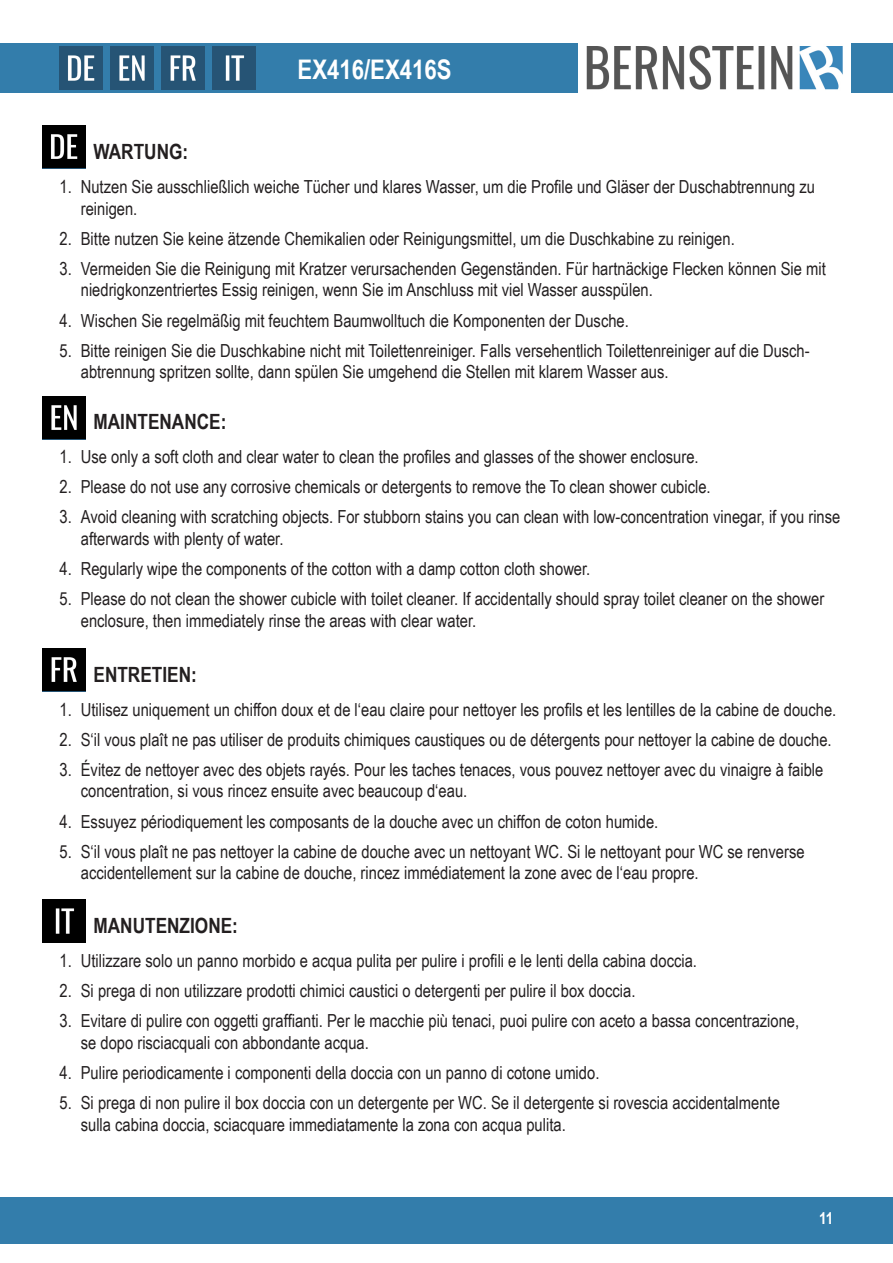
<style>
.page{position:relative;width:893px;height:1263px;background:#fff}
.page>*{position:absolute;margin:0;border:0;box-sizing:border-box;transform-origin:0 0}
.t1{font:700 27px "Arial Narrow";color:#fff}
.Überschrift{font:700 21px "Arial Narrow";color:#231f20}
.Fließtext{font:18px/21.6px "Arial Narrow";color:#231f20}
.t2{font:700 16.5px "Arial Narrow";color:#fff}
</style>
<div class="page">
<div style="left:0;top:43px;width:893px;height:50px;background:#337dab"></div>
<div style="left:0;top:1197px;width:893px;height:47px;background:#337dab"></div>
<img style="left:578px;top:43px;width:272px;height:50px">
<img style="left:60px;top:47px;width:42px;height:42px">
<img style="left:111px;top:47px;width:42px;height:42px">
<img style="left:162px;top:47px;width:42px;height:42px">
<img style="left:213px;top:47px;width:42px;height:42px">
<img style="left:43px;top:396px;width:42px;height:43px">
<img style="left:43px;top:648px;width:42px;height:43px">
<img style="left:43px;top:942px;width:42px;height:1px">
<img style="left:43px;top:125px;width:42px;height:43px">
<img style="left:43px;top:900px;width:42px;height:42px">
<p class="Überschrift" style="left:94px;top:136px;width:96px">WARTUNG:</p>
<h1 class="t1" style="left:298px;top:49px;width:155px">EX416/EX416S</h1>
<p class="Fließtext" style="left:81px;top:175px;width:736px;text-indent:-21px">1. Nutzen Sie ausschließlich weiche Tücher und klares Wasser, um die Profile und Gläser der Duschabtrennung zu reinigen.</p>
<p class="Fließtext" style="left:60px;top:227px;width:677px">2. Bitte nutzen Sie keine ätzende Chemikalien oder Reinigungsmittel, um die Duschkabine zu reinigen.</p>
<p class="Fließtext" style="left:81px;top:257px;width:747px;text-indent:-21px">3. Vermeiden Sie die Reinigung mit Kratzer verursachenden Gegenständen. Für hartnäckige Flecken können Sie mit niedrigkonzentriertes Essig reinigen, wenn Sie im Anschluss mit viel Wasser ausspülen.</p>
<p class="Fließtext" style="left:60px;top:309px;width:571px">4. Wischen Sie regelmäßig mit feuchtem Baumwolltuch die Komponenten der Dusche.</p>
<p class="Fließtext" style="left:81px;top:339px;width:730px;text-indent:-21px">5. Bitte reinigen Sie die Duschkabine nicht mit Toilettenreiniger. Falls versehentlich Toilettenreiniger auf die Dusch&shy;abtrennung spritzen sollte, dann spülen Sie umgehend die Stellen mit klarem Wasser aus.</p>
<p class="Überschrift" style="left:94px;top:406px;width:134px">MAINTENANCE:</p>
<p class="Fließtext" style="left:60px;top:445px;width:641px">1. Use only a soft cloth and clear water to clean the profiles and glasses of the shower enclosure.</p>
<p class="Fließtext" style="left:60px;top:475px;width:653px">2. Please do not use any corrosive chemicals or detergents to remove the To clean shower cubicle.</p>
<p class="Fließtext" style="left:81px;top:506px;width:761px;text-indent:-21px">3. Avoid cleaning with scratching objects. For stubborn stains you can clean with low-concentration vinegar, if you rinse afterwards with plenty of water.</p>
<p class="Fließtext" style="left:60px;top:557px;width:532px">4. Regularly wipe the components of the cotton with a damp cotton cloth shower.</p>
<p class="Fließtext" style="left:81px;top:587px;width:745px;text-indent:-21px">5. Please do not clean the shower cubicle with toilet cleaner. If accidentally should spray toilet cleaner on the shower enclosure, then immediately rinse the areas with clear water.</p>
<p class="Überschrift" style="left:94px;top:658px;width:105px">ENTRETIEN:</p>
<p class="Fließtext" style="left:60px;top:698px;width:778px">1. Utilisez uniquement un chiffon doux et de l‘eau claire pour nettoyer les profils et les lentilles de la cabine de douche.</p>
<p class="Fließtext" style="left:60px;top:728px;width:774px">2. S‘il vous plaît ne pas utiliser de produits chimiques caustiques ou de détergents pour nettoyer la cabine de douche.</p>
<p class="Fließtext" style="left:81px;top:758px;width:744px;text-indent:-21px">3. Évitez de nettoyer avec des objets rayés. Pour les taches tenaces, vous pouvez nettoyer avec du vinaigre à faible concentration, si vous rincez ensuite avec beaucoup d‘eau.</p>
<p class="Fließtext" style="left:60px;top:810px;width:600px">4. Essuyez périodiquement les composants de la douche avec un chiffon de coton humide.</p>
<p class="Fließtext" style="left:81px;top:840px;width:725px;text-indent:-21px">5. S‘il vous plaît ne pas nettoyer la cabine de douche avec un nettoyant WC. Si le nettoyant pour WC se renverse accidentellement sur la cabine de douche, rincez immédiatement la zone avec de l‘eau propre.</p>
<p class="Überschrift" style="left:94px;top:910px;width:146px">MANUTENZIONE:</p>
<p class="Fließtext" style="left:60px;top:949px;width:639px">1. Utilizzare solo un panno morbido e acqua pulita per pulire i profili e le lenti della cabina doccia.</p>
<p class="Fließtext" style="left:60px;top:979px;width:577px">2. Si prega di non utilizzare prodotti chimici caustici o detergenti per pulire il box doccia.</p>
<p class="Fließtext" style="left:81px;top:1010px;width:720px;text-indent:-21px">3. Evitare di pulire con oggetti graffianti. Per le macchie più tenaci, puoi pulire con aceto a bassa concentrazione, se dopo risciacquali con abbondante acqua.</p>
<p class="Fließtext" style="left:60px;top:1061px;width:541px">4. Pulire periodicamente i componenti della doccia con un panno di cotone umido.</p>
<p class="Fließtext" style="left:81px;top:1091px;width:701px;text-indent:-21px">5. Si prega di non pulire il box doccia con un detergente per WC. Se il detergente si rovescia accidentalmente sulla cabina doccia, sciacquare immediatamente la zona con acqua pulita.</p>
<p class="t2" style="left:819px;top:1206px;width:16px">11</p>
</div>
